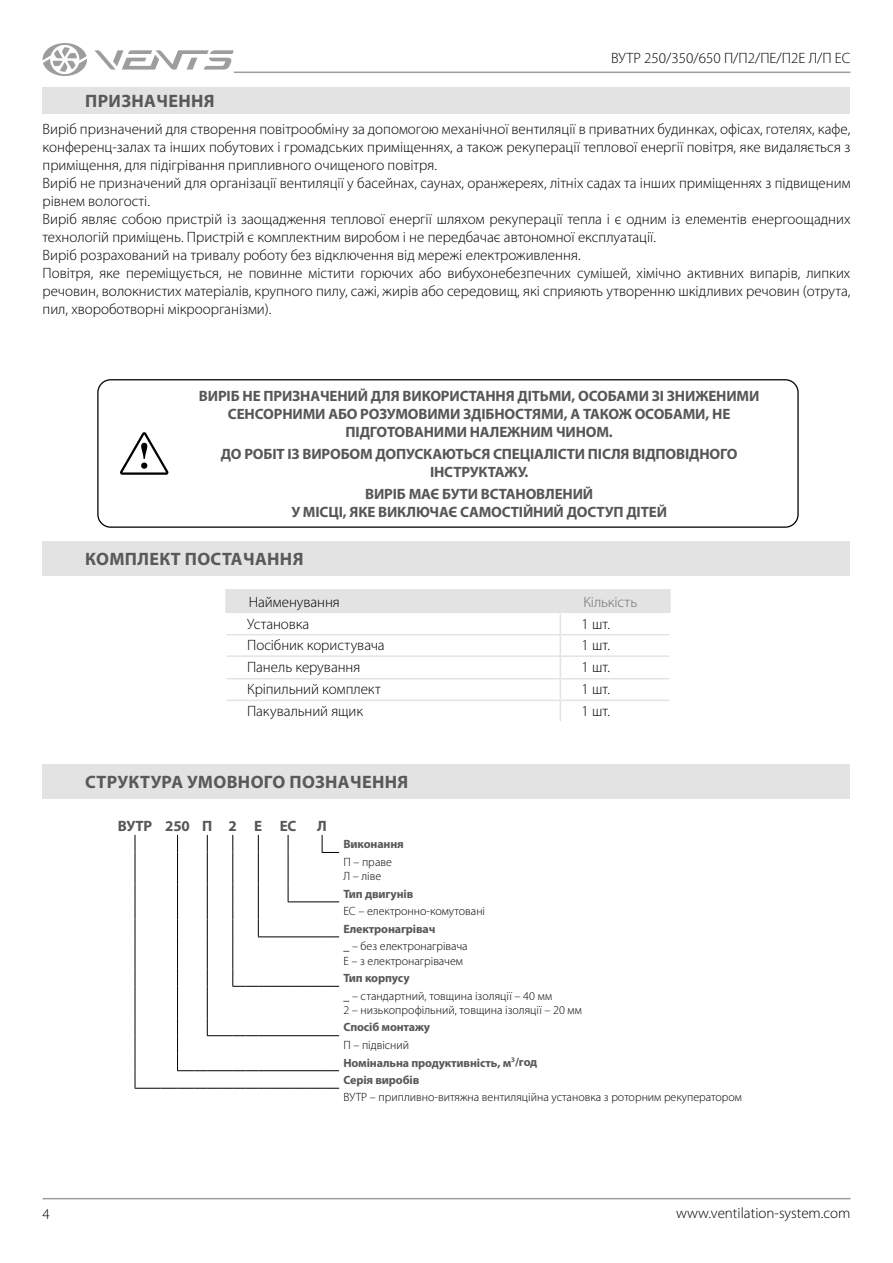
<style>
.page{position:relative;width:893px;height:1263px;background:#fff}
.page>*{position:absolute;margin:0;border:0;box-sizing:border-box;transform-origin:0 0}
.t1{font:700 18px "Myriad Pro";letter-spacing:.02em;color:#59595c}
.t2{font:300 15px/18px "Myriad Pro";color:#000}
.t3{font:700 15px/18px "Myriad Pro";letter-spacing:-.01em;color:#575756;text-align:center}
.t4{font:300 15px "Myriad Pro";color:#706f6f}
.t5{font:300 12px/14.4px "Myriad Pro";color:#000}
.t6{font:700 12px/17.5px "Myriad Pro";letter-spacing:-.01em;color:#575756}
.s1{font-weight:300;color:#000}
</style>
<div class="page">
<hr style="left:43px;top:1198px;width:807px;height:1px;background:#9d9d9c">
<hr style="left:234px;top:72px;width:616px;height:1px;background:#9d9d9c">
<svg style="left:94px;top:50px;width:140px;height:20px"></svg>
<svg style="left:43px;top:43px;width:44px;height:33px"></svg>
<div style="left:43px;top:541px;width:807px;height:34px;background:#e3e3e3"></div>
<div style="left:43px;top:764px;width:807px;height:34px;background:#e3e3e3"></div>
<div style="left:97px;top:379px;width:702px;height:149px;border:1px solid #000;border-radius:13px"></div>
<svg style="left:120px;top:432px;width:49px;height:43px"></svg>
<svg style="left:288px;top:835px;width:1px;height:17px"></svg>
<hr style="left:288px;top:852px;width:1px;height:32px;background:#000">
<svg style="left:232px;top:835px;width:1px;height:17px"></svg>
<hr style="left:232px;top:852px;width:1px;height:32px;background:#000">
<svg style="left:232px;top:884px;width:1px;height:53px"></svg>
<hr style="left:232px;top:937px;width:1px;height:32px;background:#000">
<svg style="left:232px;top:969px;width:107px;height:18px"></svg>
<svg style="left:177px;top:835px;width:1px;height:17px"></svg>
<hr style="left:177px;top:852px;width:1px;height:32px;background:#000">
<svg style="left:177px;top:884px;width:1px;height:53px"></svg>
<hr style="left:177px;top:937px;width:1px;height:32px;background:#000">
<svg style="left:177px;top:969px;width:1px;height:17px"></svg>
<hr style="left:177px;top:986px;width:1px;height:32px;background:#000">
<svg style="left:135px;top:835px;width:1px;height:17px"></svg>
<hr style="left:135px;top:852px;width:1px;height:32px;background:#000">
<svg style="left:135px;top:884px;width:1px;height:53px"></svg>
<hr style="left:135px;top:937px;width:1px;height:32px;background:#000">
<svg style="left:135px;top:969px;width:1px;height:17px"></svg>
<hr style="left:135px;top:986px;width:1px;height:32px;background:#000">
<svg style="left:258px;top:835px;width:1px;height:17px"></svg>
<hr style="left:258px;top:852px;width:1px;height:32px;background:#000">
<svg style="left:258px;top:884px;width:81px;height:53px"></svg>
<svg style="left:207px;top:835px;width:1px;height:17px"></svg>
<hr style="left:207px;top:852px;width:1px;height:32px;background:#000">
<svg style="left:207px;top:884px;width:1px;height:53px"></svg>
<hr style="left:207px;top:937px;width:1px;height:32px;background:#000">
<svg style="left:207px;top:969px;width:1px;height:17px"></svg>
<hr style="left:207px;top:986px;width:1px;height:32px;background:#000">
<svg style="left:135px;top:1018px;width:204px;height:71px"></svg>
<svg style="left:322px;top:835px;width:17px;height:18px"></svg>
<div style="left:43px;top:87px;width:807px;height:27px;background:#e3e3e3"></div>
<hr style="left:225px;top:589px;width:335px;height:1px;background:#e3e3e3">
<hr style="left:225px;top:590px;width:2px;height:22px;background:#e3e3e3">
<hr style="left:560px;top:589px;width:111px;height:1px;background:#e3e3e3">
<hr style="left:669px;top:590px;width:2px;height:22px;background:#e3e3e3">
<svg style="left:226px;top:590px;width:444px;height:131px"></svg>
<p class="t2" style="left:611px;top:49px;width:241px">ВУТР 250/350/650 П/П2/ПЕ/П2Е Л/П ЕС</p>
<p class="t1" style="left:85px;top:89px;width:131px">ПРИЗНАЧЕННЯ</p>
<p class="t2" style="left:43px;top:120px;width:809px">Виріб призначений для створення повітрообміну за допомогою механічної вентиляції в приватних будинках, офісах, готелях, кафе, конференц-залах та інших побутових і громадських приміщеннях, а також рекуперації теплової енергії повітря, яке видаляється з приміщення, для підігрівання припливного очищеного повітря.<br>Виріб не призначений для організації вентиляції у басейнах, саунах, оранжереях, літніх садах та інших приміщеннях з підвищеним рівнем вологості.<br>Виріб являє собою пристрій із заощадження теплової енергії шляхом рекуперації тепла і є одним із елементів енергоощадних технологій приміщень. Пристрій є комплектним виробом і не передбачає автономної експлуатації.<br>Виріб розрахований на тривалу роботу без відключення від мережі електроживлення.<br>Повітря, яке переміщується, не повинне містити горючих або вибухонебезпечних сумішей, хімічно активних випарів, липких речовин, волокнистих матеріалів, крупного пилу, сажі, жирів або середовищ, які сприяють утворенню шкідливих речовин (отрута, пил, хвороботворні мікроорганізми).</p>
<p class="t3" style="left:199px;top:386px;width:562px">ВИРІБ НЕ ПРИЗНАЧЕНИЙ ДЛЯ ВИКОРИСТАННЯ ДІТЬМИ, ОСОБАМИ ЗІ ЗНИЖЕНИМИ<br>СЕНСОРНИМИ АБО РОЗУМОВИМИ ЗДІБНОСТЯМИ, А ТАКОЖ ОСОБАМИ, НЕ<br>ПІДГОТОВАНИМИ НАЛЕЖНИМ ЧИНОМ.</p>
<p class="t3" style="left:221px;top:444px;width:518px">ДО РОБІТ ІЗ ВИРОБОМ ДОПУСКАЮТЬСЯ СПЕЦІАЛІСТИ ПІСЛЯ ВІДПОВІДНОГО<br>ІНСТРУКТАЖУ.</p>
<p class="t3" style="left:291px;top:485px;width:377px">ВИРІБ МАЄ БУТИ ВСТАНОВЛЕНИЙ<br>У МІСЦІ, ЯКЕ ВИКЛЮЧАЄ САМОСТІЙНИЙ ДОСТУП ДІТЕЙ</p>
<p class="t1" style="left:85px;top:547px;width:220px">КОМПЛЕКТ ПОСТАЧАННЯ</p>
<p class="t2" style="left:249px;top:593px;width:92px">Найменування</p>
<p class="t4" style="left:583px;top:594px;width:55px">Кількість</p>
<p class="t2" style="left:247px;top:615px;width:64px">Установка</p>
<p class="t2" style="left:582px;top:615px;width:30px">1 шт.</p>
<p class="t2" style="left:247px;top:636px;width:139px">Посібник користувача</p>
<p class="t2" style="left:582px;top:636px;width:30px">1 шт.</p>
<p class="t2" style="left:247px;top:658px;width:115px">Панель керування</p>
<p class="t2" style="left:582px;top:658px;width:30px">1 шт.</p>
<p class="t2" style="left:247px;top:680px;width:135px">Кріпильний комплект</p>
<p class="t2" style="left:582px;top:680px;width:30px">1 шт.</p>
<p class="t2" style="left:247px;top:702px;width:117px">Пакувальний ящик</p>
<p class="t2" style="left:582px;top:702px;width:30px">1 шт.</p>
<p class="t1" style="left:85px;top:770px;width:325px">СТРУКТУРА УМОВНОГО ПОЗНАЧЕННЯ</p>
<p class="t2" style="left:43px;top:1205px;width:9px">4</p>
<p class="t3" style="left:118px;top:816px;width:180px">ВУТР 250 П 2 E ЕС</p>
<p class="t3" style="left:317px;top:816px;width:11px">Л</p>
<p class="t6" style="left:343px;top:835px;width:62px">Виконання</p>
<p class="t5" style="left:343px;top:855px;width:50px">П – праве<br>Л – ліве</p>
<p class="t6" style="left:343px;top:884px;width:72px">Тип двигунів</p>
<p class="t5" style="left:343px;top:904px;width:143px">ЕС – електронно-комутовані</p>
<p class="t6" style="left:343px;top:919px;width:94px">Електронагрівач</p>
<p class="t5" style="left:343px;top:939px;width:126px">_ – без електронагрівача<br>Е – з електронагрівачем</p>
<p class="t6" style="left:343px;top:969px;width:68px">Тип корпусу</p>
<p class="t5" style="left:343px;top:988px;width:240px">_ – стандартний, товщина ізоляції – 40 мм<br>2 – низькопрофільний, товщина ізоляції – 20 мм</p>
<p class="t6" style="left:343px;top:1018px;width:88px">Спосіб монтажу</p>
<p class="t6" style="left:343px;top:1036px;width:195px"><span class="s1">П – підвісний<br></span>Номінальна продуктивність, м<sup>3</sup>/год<br>Серія виробів</p>
<p class="t5" style="left:343px;top:1090px;width:400px">ВУТР – припливно-витяжна вентиляційна установка з роторним рекуператором</p>
<p class="t2" style="left:676px;top:1204px;width:176px">www.ventilation-system.com</p>
</div>
